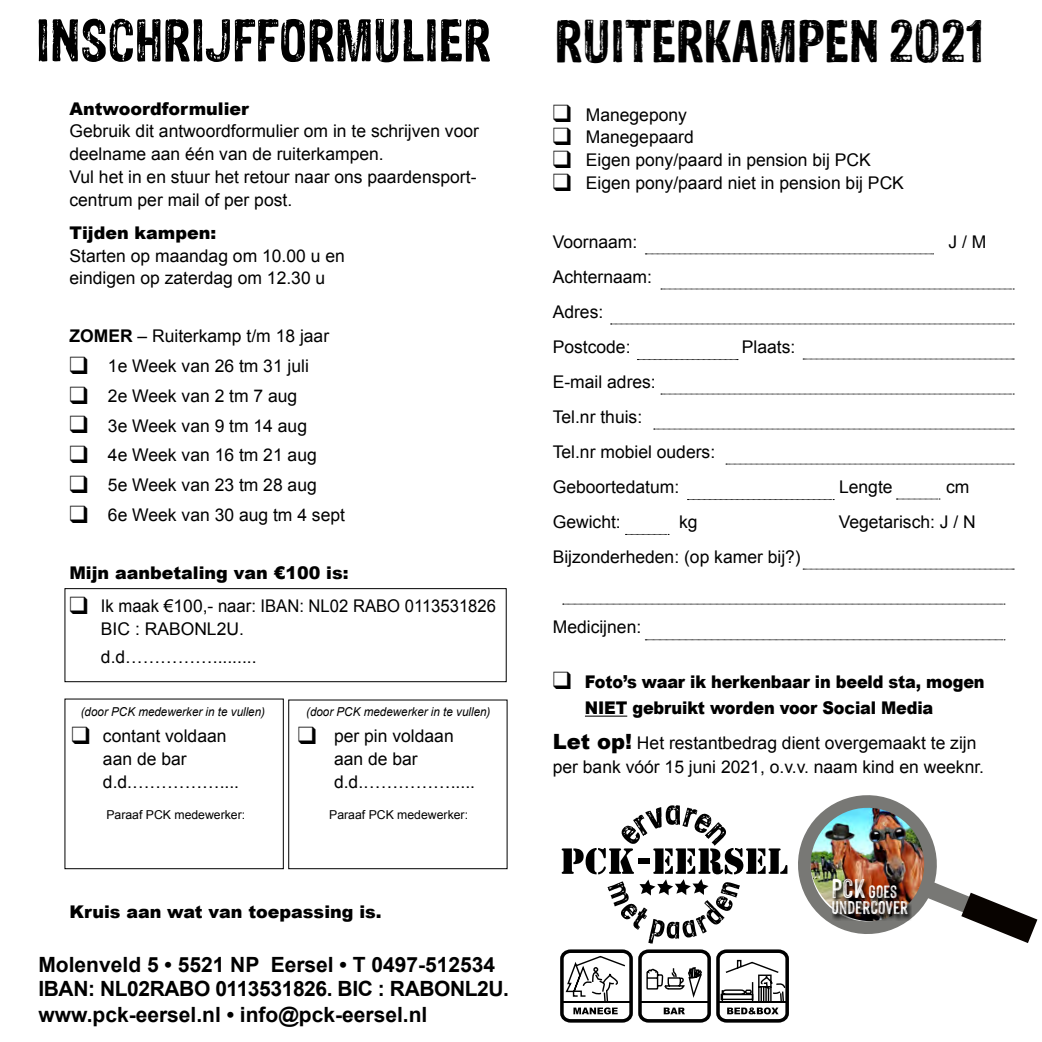
<style>
.page{position:relative;width:1042px;height:1042px;background:#fff}
.page>*{position:absolute;margin:0;border:0;box-sizing:border-box;transform-origin:0 0}
.t1{font:49px "Sans Culottes";color:#000}
.t2{font:700 21px/25.4px "Arial";letter-spacing:-.02em;color:#000}
.t3{font:700 21px "Arial";color:#000}
.t4{font:20.12px "Hackney Personal Use Only";color:#fff}
.t5{font:19.6px "Hackney Personal Use Only";color:#fff}
.t6{font:17.5px/22.8px "Arial";color:#000}
.t7{font:900 17.5px "Arial";color:#000}
.t8{font:900 17.5px/26.2px "Arial";color:#000;scale:.92 1}
.t9{font:17.5px/22.8px "Arial";color:#000;scale:.95 1}
.t10{font:italic 12.25px "Arial";color:#000;scale:.95 1}
.t11{font:12.25px "Arial";color:#000}
.s1{font-weight:700}
.s2{font-weight:900;font-size:21px}
.s3{font-size:29.75px}
</style>
<div class="page">
<hr style="left:585px;top:715px;width:42px;height:1px;background:#000">
<svg style="left:39px;top:19px;width:451px;height:43px"></svg>
<svg style="left:661px;top:289px;width:353px;height:1px"></svg>
<svg style="left:610px;top:324px;width:404px;height:1px"></svg>
<svg style="left:637px;top:359px;width:101px;height:1px"></svg>
<svg style="left:803px;top:359px;width:211px;height:1px"></svg>
<svg style="left:661px;top:394px;width:353px;height:1px"></svg>
<svg style="left:654px;top:429px;width:360px;height:1px"></svg>
<svg style="left:726px;top:464px;width:288px;height:1px"></svg>
<svg style="left:687px;top:499px;width:147px;height:1px"></svg>
<svg style="left:896px;top:499px;width:44px;height:1px"></svg>
<svg style="left:625px;top:534px;width:44px;height:1px"></svg>
<svg style="left:803px;top:569px;width:211px;height:1px"></svg>
<svg style="left:563px;top:604px;width:442px;height:1px"></svg>
<svg style="left:645px;top:639px;width:360px;height:1px"></svg>
<svg style="left:645px;top:254px;width:288px;height:1px"></svg>
<div style="left:288px;top:699px;width:219px;height:170px;border:1px solid #000"></div>
<div style="left:64px;top:698px;width:220px;height:171px;border:1px solid #000"></div>
<div style="left:64px;top:588px;width:443px;height:94px;border:1px solid #000"></div>
<svg style="left:560px;top:795px;width:477px;height:228px"></svg>
<img style="left:831px;top:879px;width:81px;height:42px">
<p class="t7" style="left:69px;top:96px;width:181px">Antwoordformulier</p>
<p class="t6" style="left:69px;top:120px;width:411px">Gebruik dit antwoordformulier om in te schrijven voor deelname aan één van de ruiterkampen.<br>Vul het in en stuur het retour naar ons paardensport&shy;centrum per mail of per post.</p>
<p class="t7" style="left:69px;top:220px;width:148px">Tijden kampen:</p>
<p class="t6" style="left:69px;top:244px;width:277px">Starten op maandag om 10.00 u en eindigen op zaterdag om 12.30 u</p>
<p class="t6" style="left:108px;top:321px;width:239px;line-height:29.8px;text-indent:-39px"><span class="s1">ZOMER</span> – Ruiterkamp t/m 18 jaar<br>1e Week van 26 tm 31 juli<br>2e Week van 2 tm 7 aug<br>3e Week van 9 tm 14 aug<br>4e Week van 16 tm 21 aug<br>5e Week van 23 tm 28 aug<br>6e Week van 30 aug tm 4 sept</p>
<p class="t7" style="left:69px;top:559px;width:281px">Mijn aanbetaling van €100 is:</p>
<p class="t9" style="left:101px;top:594px;width:417px">Ik maak €100,- naar: IBAN: NL02 RABO 0113531826<br>BIC : RABONL2U.</p>
<p class="t6" style="left:101px;top:645px;width:157px">d.d…………….........</p>
<p class="t10" style="left:81px;top:704px;width:196px">(door PCK medewerker in te vullen)</p>
<p class="t10" style="left:306px;top:704px;width:196px">(door PCK medewerker in te vullen)</p>
<p class="t6" style="left:103px;top:724px;width:138px">contant voldaan aan de bar d.d.……………....</p>
<p class="t11" style="left:106px;top:806px;width:140px">Paraaf PCK medewerker:</p>
<p class="t6" style="left:334px;top:724px;width:143px">per pin voldaan aan de bar d.d.…………….....</p>
<p class="t11" style="left:329px;top:806px;width:140px">Paraaf PCK medewerker:</p>
<p class="t7" style="left:69px;top:899px;width:314px">Kruis aan wat van toepassing is.</p>
<p class="t3" style="left:38px;top:951px;width:458px">Molenveld 5 • 5521 NP Eersel • T 0497-512534</p>
<p class="t2" style="left:38px;top:977px;width:472px">IBAN: NL02RABO 0113531826. BIC : RABONL2U. www.pck-eersel.nl • info@pck-eersel.nl</p>
<h1 class="t1" style="left:555px;top:5px;width:431px">RUITERKAMPEN 2021</h1>
<p class="t6" style="left:586px;top:103px;width:320px">Manegepony<br>Manegepaard<br>Eigen pony/paard in pension bij PCK<br>Eigen pony/paard niet in pension bij PCK</p>
<p class="t6" style="left:553px;top:231px;width:86px">Voornaam:</p>
<p class="t6" style="left:948px;top:231px;width:39px">J / M</p>
<p class="t6" style="left:553px;top:260px;width:101px;line-height:35px">Achternaam:<br>Adres:<br>Postcode:</p>
<p class="t6" style="left:742px;top:336px;width:55px">Plaats:</p>
<p class="t6" style="left:553px;top:365px;width:164px;line-height:35px">E-mail adres:<br>Tel.nr thuis:<br>Tel.nr mobiel ouders:<br>Geboortedatum:</p>
<p class="t6" style="left:839px;top:476px;width:55px">Lengte</p>
<p class="t6" style="left:946px;top:476px;width:25px">cm</p>
<p class="t6" style="left:553px;top:511px;width:70px">Gewicht:</p>
<p class="t6" style="left:679px;top:511px;width:20px">kg</p>
<p class="t6" style="left:839px;top:511px;width:139px">Vegetarisch: J / N</p>
<p class="t6" style="left:553px;top:546px;width:250px">Bijzonderheden: (op kamer bij?)</p>
<p class="t6" style="left:553px;top:616px;width:90px">Medicijnen:</p>
<p class="t8" style="left:585px;top:668px;width:436px">Foto’s waar ik herkenbaar in beeld sta, mogen<br>NIET gebruikt worden voor Social Media</p>
<p class="t6" style="left:553px;top:731px;width:433px;line-height:24.5px"><span class="s2">Let op!</span> Het restantbedrag dient overgemaakt te zijn per bank vóór 15 juni 2021, o.v.v. naam kind en weeknr.</p>
<p class="t5" style="left:831px;top:880px;width:67px"><span class="s3">PCK</span> GOES</p>
<p class="t4" style="left:831px;top:896px;width:78px">UNDERCOVER</p>
</div>
